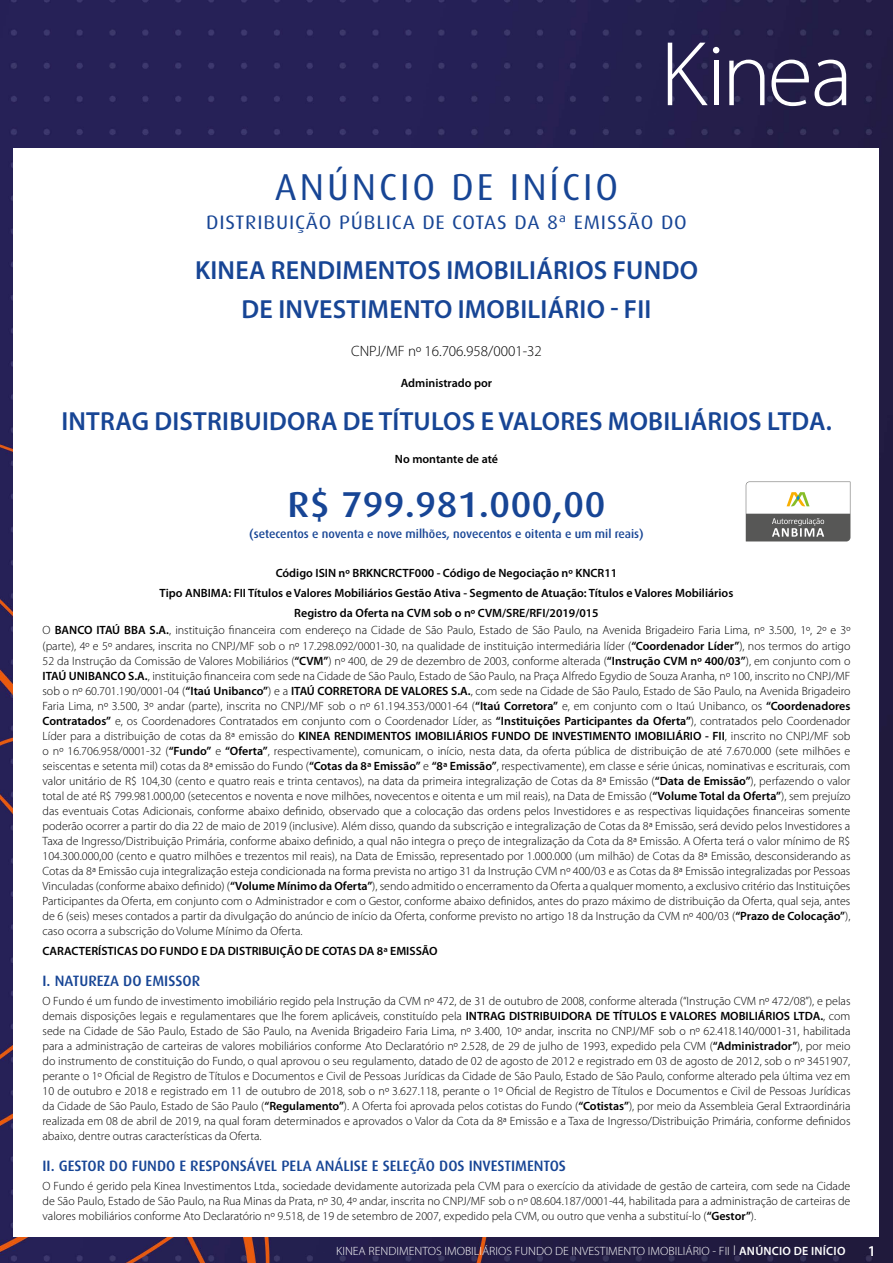
<style>
.page{position:relative;width:893px;height:1263px;background:#fff}
.page>*{position:absolute;margin:0;border:0;box-sizing:border-box;transform-origin:0 0}
.t1{font:37.5px "Dax";letter-spacing:.08em;color:#174595}
.t2{font:500 36px "Dax";color:#174595;scale:1.08 1}
.t3{font:600 26.25px/39.5px "Myriad Pro";letter-spacing:.01em;color:#174595;text-align:center}
.t4{font:19.5px "Dax";letter-spacing:.04em;color:#174595;scale:1.07 1}
.t5{font:500 15px "Dax";color:#174595}
.t6{font:300 15px "Myriad Pro";color:#000}
.t7{font:600 15px "Myriad Pro";color:#fff}
.t8{font:300 12px/15px "Myriad Pro";color:#000;text-align:justify}
.t9{font:600 12px/20.1px "Myriad Pro";color:#000;text-align:center}
.t10{font:300 12px "Myriad Pro";color:#fff}
.t11{font:500 12px "Dax";color:#174595}
.s1{font-weight:600}
.s2{font-size:13.5px}
</style>
<div class="page">
<img style="left:0;top:0;width:893px;height:1263px">
<div style="left:14px;top:149px;width:865px;height:1088px;background:#fff"></div>
<svg style="left:729px;top:60px;width:35px;height:45px"></svg>
<svg style="left:771px;top:60px;width:38px;height:46px"></svg>
<svg style="left:815px;top:60px;width:31px;height:46px"></svg>
<svg style="left:668px;top:43px;width:51px;height:62px"></svg>
<svg style="left:746px;top:482px;width:104px;height:59px"></svg>
<h1 class="t1" style="left:275px;top:166px;width:345px">ANÚNCIO DE INÍCIO</h1>
<h3 class="t4" style="left:206px;top:211px;width:451px">DISTRIBUIÇÃO PÚBLICA DE COTAS DA 8ª EMISSÃO DO</h3>
<h3 class="t3" style="left:195px;top:250px;width:504px">KINEA RENDIMENTOS IMOBILIÁRIOS FUNDO<br>DE INVESTIMENTO IMOBILIÁRIO - FII</h3>
<p class="t6" style="left:351px;top:343px;width:192px">CNPJ/MF nº 16.706.958/0001-32</p>
<p class="t9" style="left:401px;top:372px;width:93px">Administrado por</p>
<h3 class="t3" style="left:61px;top:401px;width:772px">INTRAG DISTRIBUIDORA DE TÍTULOS E VALORES MOBILIÁRIOS LTDA.</h3>
<p class="t9" style="left:395px;top:449px;width:105px">No montante de até</p>
<h2 class="t2" style="left:287px;top:485px;width:296px">R$ 799.981.000,00</h2>
<p class="t11" style="left:249px;top:527px;width:396px">(setecentos e noventa e nove milhões, novecentos e oitenta e um mil reais)</p>
<p class="t9" style="left:160px;top:562px;width:575px">Código ISIN nº BRKNCRCTF000 - Código de Negociação nº KNCR11<br>Tipo ANBIMA: FII Títulos e Valores Mobiliários Gestão Ativa - Segmento de Atuação: Títulos e Valores Mobiliários<br>Registro da Oferta na CVM sob o nº CVM/SRE/RFI/2019/015</p>
<p class="t8" style="left:43px;top:623px;width:809px">O <span class="s1">BANCO ITAÚ BBA S.A.</span>, instituição financeira com endereço na Cidade de São Paulo, Estado de São Paulo, na Avenida Brigadeiro Faria Lima, nº 3.500, 1º, 2º e 3º (parte), 4º e 5º andares, inscrita no CNPJ/MF sob o nº 17.298.092/0001-30, na qualidade de instituição intermediária líder (<span class="s1">“Coordenador Líder”</span>), nos termos do artigo 52 da Instrução da Comissão de Valores Mobiliários (<span class="s1">“CVM”</span>) nº 400, de 29 de dezembro de 2003, conforme alterada (<span class="s1">“Instrução CVM nº 400/03”</span>), em conjunto com o <span class="s1">ITAÚ UNIBANCO S.A.</span>, instituição financeira com sede na Cidade de São Paulo, Estado de São Paulo, na Praça Alfredo Egydio de Souza Aranha, nº 100, inscrito no CNPJ/MF sob o nº 60.701.190/0001-04 (<span class="s1">“Itaú Unibanco”</span>) e a <span class="s1">ITAÚ CORRETORA DE VALORES S.A.</span>, com sede na Cidade de São Paulo, Estado de São Paulo, na Avenida Brigadeiro Faria Lima, nº 3.500, 3º andar (parte), inscrita no CNPJ/MF sob o nº 61.194.353/0001-64 (<span class="s1">“Itaú Corretora”</span> e, em conjunto com o Itaú Unibanco, os <span class="s1">“Coordenadores Contratados”</span> e, os Coordenadores Contratados em conjunto com o Coordenador Líder, as <span class="s1">“Instituições Participantes da Oferta”</span>), contratados pelo Coordenador Líder para a distribuição de cotas da 8ª emissão do <span class="s1">KINEA RENDIMENTOS IMOBILIÁRIOS FUNDO DE INVESTIMENTO IMOBILIÁRIO - FII</span>, inscrito no CNPJ/MF sob o nº 16.706.958/0001-32 (<span class="s1">“Fundo”</span> e <span class="s1">“Oferta”</span>, respectivamente), comunicam, o início, nesta data, da oferta pública de distribuição de até 7.670.000 (sete milhões e seiscentas e setenta mil) cotas da 8ª emissão do Fundo (<span class="s1">“Cotas da 8ª Emissão”</span> e <span class="s1">“8ª Emissão”</span>, respectivamente), em classe e série únicas, nominativas e escriturais, com valor unitário de R$ 104,30 (cento e quatro reais e trinta centavos), na data da primeira integralização de Cotas da 8ª Emissão (<span class="s1">“Data de Emissão”</span>), perfazendo o valor total de até R$ 799.981.000,00 (setecentos e noventa e nove milhões, novecentos e oitenta e um mil reais), na Data de Emissão (<span class="s1">“Volume Total da Oferta”</span>), sem prejuízo das eventuais Cotas Adicionais, conforme abaixo definido, observado que a colocação das ordens pelos Investidores e as respectivas liquidações financeiras somente poderão ocorrer a partir do dia 22 de maio de 2019 (inclusive). Além disso, quando da subscrição e integralização de Cotas da 8ª Emissão, será devido pelos Investidores a Taxa de Ingresso/Distribuição Primária, conforme abaixo definido, a qual não integra o preço de integralização da Cota da 8ª Emissão. A Oferta terá o valor mínimo de R$ 104.300.000,00 (cento e quatro milhões e trezentos mil reais), na Data de Emissão, representado por 1.000.000 (um milhão) de Cotas da 8ª Emissão, desconsiderando as Cotas da 8ª Emissão cuja integralização esteja condicionada na forma prevista no artigo 31 da Instrução CVM nº 400/03 e as Cotas da 8ª Emissão integralizadas por Pessoas Vinculadas (conforme abaixo definido) (<span class="s1">“Volume Mínimo da Oferta”</span>), sendo admitido o encerramento da Oferta a qualquer momento, a exclusivo critério das Instituições Participantes da Oferta, em conjunto com o Administrador e com o Gestor, conforme abaixo definidos, antes do prazo máximo de distribuição da Oferta, qual seja, antes de 6 (seis) meses contados a partir da divulgação do anúncio de início da Oferta, conforme previsto no artigo 18 da Instrução da CVM nº 400/03 (<span class="s1">“Prazo de Colocação”</span>), caso ocorra a subscrição do Volume Mínimo da Oferta.</p>
<p class="t9" style="left:43px;top:940px;width:397px">CARACTERÍSTICAS DO FUNDO E DA DISTRIBUIÇÃO DE COTAS DA 8ª EMISSÃO</p>
<p class="t5" style="left:43px;top:972px;width:159px">I. NATUREZA DO EMISSOR</p>
<p class="t8" style="left:43px;top:993px;width:809px">O Fundo é um fundo de investimento imobiliário regido pela Instrução da CVM nº 472, de 31 de outubro de 2008, conforme alterada (“Instrução CVM nº 472/08”), e pelas demais disposições legais e regulamentares que lhe forem aplicáveis, constituído pela <span class="s1">INTRAG DISTRIBUIDORA DE TÍTULOS E VALORES MOBILIÁRIOS LTDA.</span>, com sede na Cidade de São Paulo, Estado de São Paulo, na Avenida Brigadeiro Faria Lima, nº 3.400, 10º andar, inscrita no CNPJ/MF sob o nº 62.418.140/0001-31, habilitada para a administração de carteiras de valores mobiliários conforme Ato Declaratório nº 2.528, de 29 de julho de 1993, expedido pela CVM (<span class="s1">“Administrador”</span>), por meio do instrumento de constituição do Fundo, o qual aprovou o seu regulamento, datado de 02 de agosto de 2012 e registrado em 03 de agosto de 2012, sob o nº 3451907, perante o 1º Oficial de Registro de Títulos e Documentos e Civil de Pessoas Jurídicas da Cidade de São Paulo, Estado de São Paulo, conforme alterado pela última vez em 10 de outubro e 2018 e registrado em 11 de outubro de 2018, sob o nº 3.627.118, perante o 1º Oficial de Registro de Títulos e Documentos e Civil de Pessoas Jurídicas da Cidade de São Paulo, Estado de São Paulo (<span class="s1">“Regulamento”</span>). A Oferta foi aprovada pelos cotistas do Fundo (<span class="s1">“Cotistas”</span>), por meio da Assembleia Geral Extraordinária realizada em 08 de abril de 2019, na qual foram determinados e aprovados o Valor da Cota da 8ª Emissão e a Taxa de Ingresso/Distribuição Primária, conforme definidos abaixo, dentre outras características da Oferta.</p>
<p class="t5" style="left:43px;top:1157px;width:525px">II. GESTOR DO FUNDO E RESPONSÁVEL PELA ANÁLISE E SELEÇÃO DOS INVESTIMENTOS</p>
<p class="t8" style="left:43px;top:1179px;width:809px">O Fundo é gerido pela Kinea Investimentos Ltda., sociedade devidamente autorizada pela CVM para o exercício da atividade de gestão de carteira, com sede na Cidade de São Paulo, Estado de São Paulo, na Rua Minas da Prata, nº 30, 4º andar, inscrita no CNPJ/MF sob o nº 08.604.187/0001-44, habilitada para a administração de carteiras de valores mobiliários conforme Ato Declaratório nº 9.518, de 19 de setembro de 2007, expedido pela CVM, ou outro que venha a substituí-lo (<span class="s1">“Gestor”</span>).</p>
<p class="t10" style="left:336px;top:1244px;width:511px">KINEA RENDIMENTOS IMOBILIÁRIOS FUNDO DE INVESTIMENTO IMOBILIÁRIO - FII <span class="s2">l</span> <span class="s1">ANÚNCIO DE INÍCIO</span></p>
<p class="t7" style="left:868px;top:1241px;width:10px">1</p>
</div>
